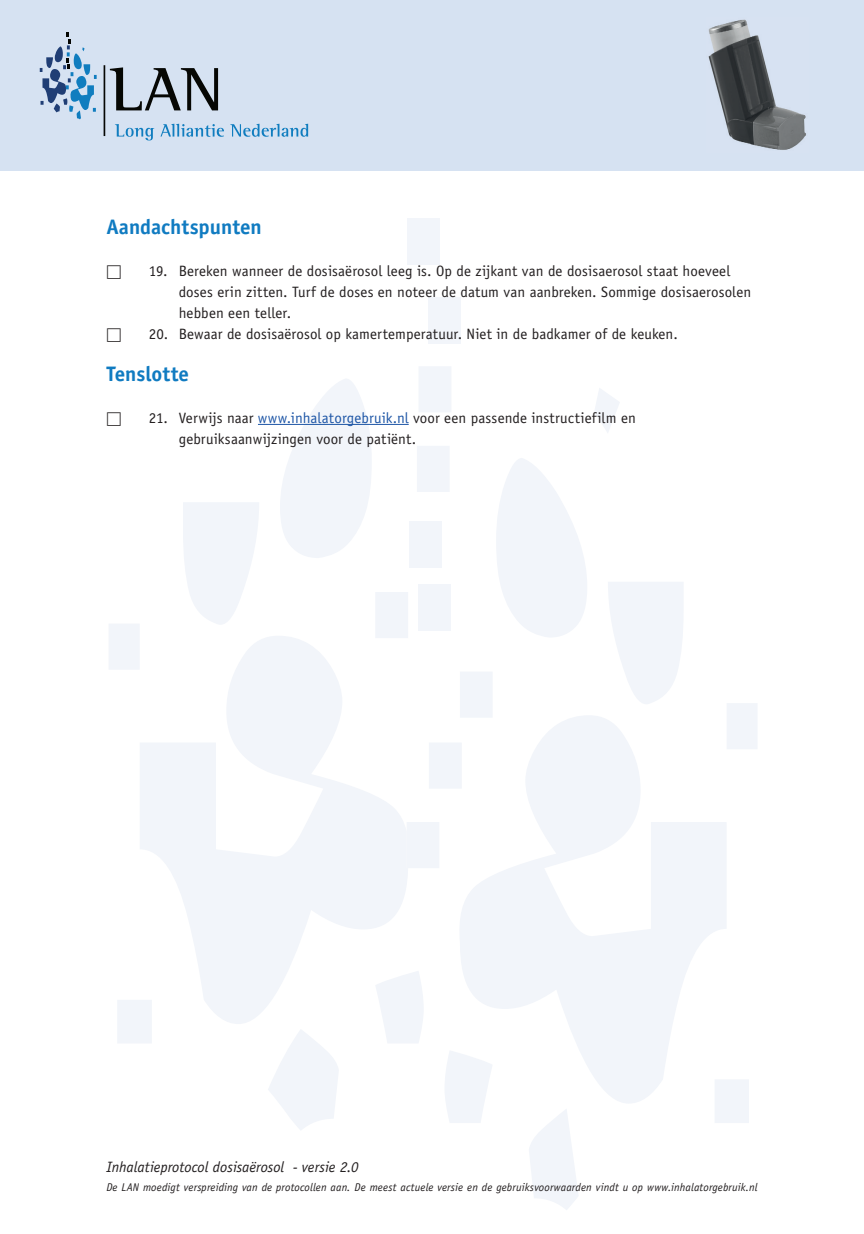
<style>
.page{position:relative;width:864px;height:1234px;background:#fff}
.page>*{position:absolute;margin:0;border:0;box-sizing:border-box;transform-origin:0 0}
.t1{font:700 21px "Officina Sans Std";color:#107bc1}
.t2{font:15px/21px "Officina Sans Std";letter-spacing:.005em;color:#231f20}
.t3{font:italic 15px "Officina Sans Std";color:#231f20}
.t4{font:15px "Universal Std Newswith Comm Pi";color:#231f20}
.t5{font:italic 11.25px "Officina Sans Std";letter-spacing:.01em;color:#231f20}
.s1{color:#1e56a6}
</style>
<div class="page">
<svg style="left:109px;top:367px;width:342px;height:763px"></svg>
<svg style="left:406px;top:387px;width:351px;height:823px"></svg>
<div style="left:407px;top:218px;width:33px;height:46px;background:#f2f5fa"></div>
<div style="left:418px;top:584px;width:32px;height:46px;background:#f2f5fa"></div>
<div style="left:428px;top:297px;width:33px;height:46px;background:#f2f5fa"></div>
<div style="left:409px;top:521px;width:32px;height:46px;background:#f2f5fa"></div>
<div style="left:0;top:0;width:863px;height:170px;background:#d6e2f2"></div>
<hr style="left:103px;top:65px;width:2px;height:71px;background:#060704">
<svg style="left:110px;top:67px;width:108px;height:43px"></svg>
<svg style="left:115px;top:124px;width:39px;height:16px"></svg>
<svg style="left:160px;top:124px;width:64px;height:13px"></svg>
<svg style="left:230px;top:124px;width:78px;height:13px"></svg>
<svg style="left:40px;top:32px;width:57px;height:87px"></svg>
<hr style="left:258px;top:424px;width:150px;height:1px;background:#1e56a6">
<img style="left:708px;top:19px;width:98px;height:131px">
<h1 class="t1" style="left:106px;top:213px;width:157px">Aandachtspunten</h1>
<p class="t4" style="left:106px;top:264px;width:16px">☐</p>
<p class="t2" style="left:179px;top:260px;width:573px;text-indent:-30px">19. Bereken wanneer de dosisaërosol leeg is. Op de zijkant van de dosisaerosol staat hoeveel doses erin zitten. Turf de doses en noteer de datum van aanbreken. Sommige dosisaerosolen hebben een teller.</p>
<p class="t4" style="left:106px;top:327px;width:16px">☐</p>
<p class="t2" style="left:149px;top:323px;width:530px">20. Bewaar de dosisaërosol op kamertemperatuur. Niet in de badkamer of de keuken.</p>
<h1 class="t1" style="left:106px;top:360px;width:84px">Tenslotte</h1>
<p class="t4" style="left:106px;top:411px;width:16px">☐</p>
<p class="t2" style="left:179px;top:407px;width:458px;text-indent:-30px">21. Verwijs naar <span class="s1">www.inhalatorgebruik.nl</span> voor een passende instructiefilm en gebruiksaanwijzingen voor de patiënt.</p>
<p class="t3" style="left:106px;top:1158px;width:254px">Inhalatieprotocol dosisaërosol - versie 2.0</p>
<p class="t5" style="left:106px;top:1180px;width:652px">De LAN moedigt verspreiding van de protocollen aan. De meest actuele versie en de gebruiksvoorwaarden vindt u op www.inhalatorgebruik.nl</p>
</div>
